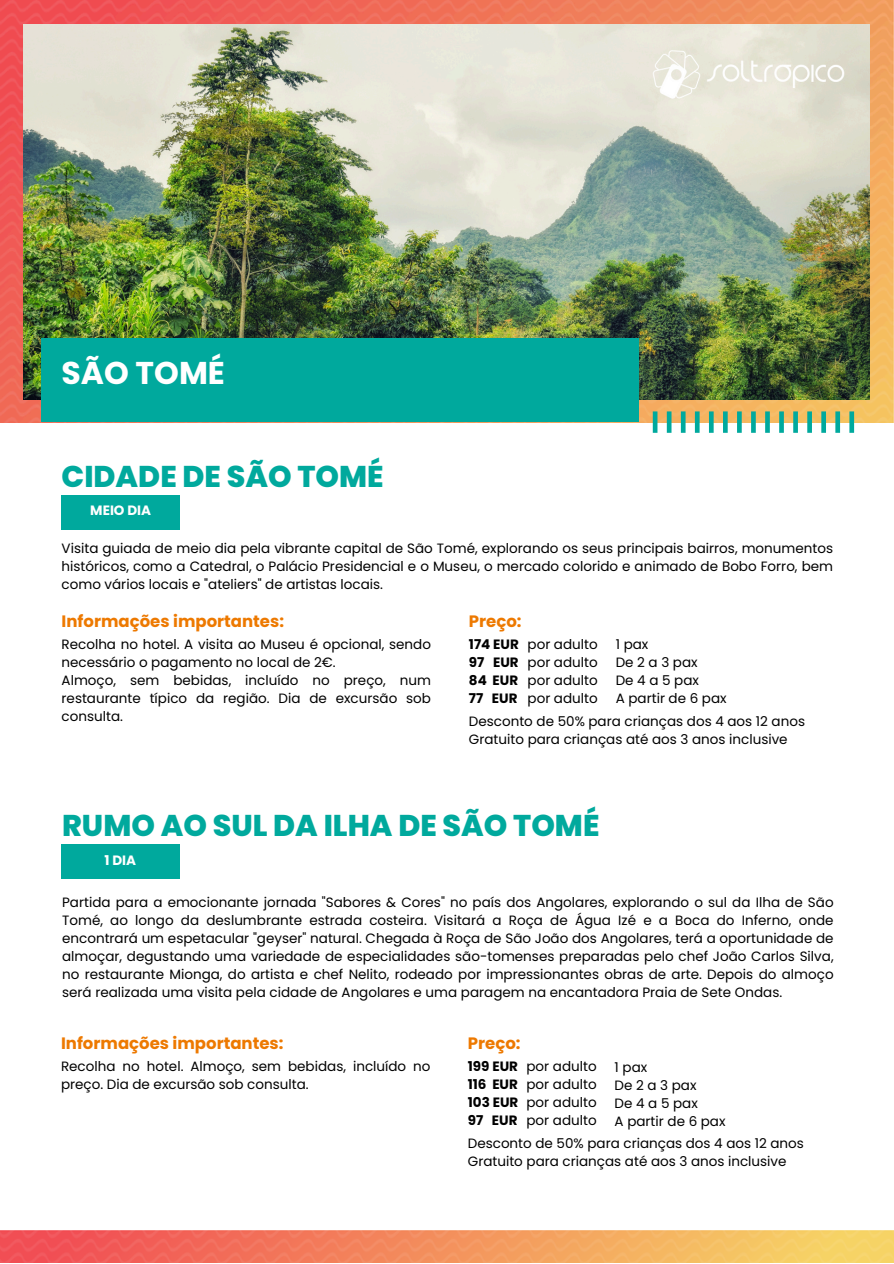
<style>
.page{position:relative;width:894px;height:1264px;background:#fff}
.page>*{position:absolute;margin:0;border:0;box-sizing:border-box;transform-origin:0 0}
.t1{font:700 31.5px "Poppins";color:#fff}
.t2{font:800 30px "Poppins";color:#00a99d}
.t3{font:700 16.5px "Poppins";color:#ed7900}
.t4{font:13.5px/18px "Poppins";color:#000;text-align:justify}
.t5{font:700 13.5px/18px "Poppins";color:#000;text-align:justify}
.t6{font:13.5px "Poppins";letter-spacing:.265em;color:#000}
.t7{font:700 13.5px "Poppins";color:#fff}
</style>
<div class="page">
<img style="left:0;top:0;width:893px;height:422px">
<svg style="left:652px;top:411px;width:201px;height:22px"></svg>
<img style="left:23px;top:24px;width:846px;height:375px">
<div style="left:62px;top:495px;width:118px;height:34px;background:#00a99d"></div>
<div style="left:41px;top:338px;width:597px;height:84px;background:#00a99d"></div>
<img style="left:643px;top:41px;width:210px;height:67px">
<img style="left:0;top:1230px;width:893px;height:32px">
<div style="left:61px;top:844px;width:118px;height:34px;background:#00a99d"></div>
<p class="t1" style="left:62px;top:350px;width:165px">SÃO TOMÉ</p>
<p class="t2" style="left:62px;top:455px;width:323px">CIDADE DE SÃO TOMÉ</p>
<p class="t7" style="left:90px;top:501px;width:62px">MEIO DIA</p>
<h1 class="t4" style="left:62px;top:539px;width:772px">Visita guiada de meio dia pela vibrante capital de São Tomé, explorando os seus principais bairros, monumentos históricos, como a Catedral, o Palácio Presidencial e o Museu, o mercado colorido e animado de Bobo Forro, bem como vários locais e "ateliers" de artistas locais.</h1>
<p class="t3" style="left:62px;top:610px;width:224px">Informações importantes:</p>
<h1 class="t4" style="left:62px;top:635px;width:371px">Recolha no hotel. A visita ao Museu é opcional, sendo necessário o pagamento no local de 2€.</h1>
<h3 class="t4" style="left:62px;top:671px;width:371px">Almoço, sem bebidas, incluído no preço, num restaurante típico da região. Dia de excursão sob consulta.</h3>
<p class="t3" style="left:469px;top:610px;width:54px">Preço:</p>
<p class="t4" style="left:527px;top:635px;width:72px">por adulto</p>
<p class="t4" style="left:527px;top:653px;width:72px">por adulto</p>
<h3 class="t4" style="left:527px;top:671px;width:72px">por adulto</h3>
<p class="t4" style="left:527px;top:689px;width:72px">por adulto</p>
<p class="t4" style="left:469px;top:712px;width:337px">Desconto de 50% para crianças dos 4 aos 12 anos</p>
<p class="t4" style="left:469px;top:730px;width:320px">Gratuito para crianças até aos 3 anos inclusive</p>
<p class="t5" style="left:469px;top:635px;width:51px">174 EUR 97 EUR 84 EUR 77 EUR</p>
<h2 class="t4" style="left:615px;top:635px;width:34px">1 pax</h2>
<p class="t6" style="left:615px;top:653px;width:83px">De2a3pax</p>
<p class="t6" style="left:615px;top:671px;width:85px">De4a5pax</p>
<h2 class="t4" style="left:615px;top:689px;width:112px">A partir de 6 pax</h2>
<p class="t2" style="left:62px;top:804px;width:538px">RUMO AO SUL DA ILHA DE SÃO TOMÉ</p>
<p class="t7" style="left:104px;top:850px;width:33px">1 DIA</p>
<p class="t4" style="left:62px;top:893px;width:772px">Partida para a emocionante jornada "Sabores &amp; Cores" no país dos Angolares, explorando o sul da Ilha de São Tomé, ao longo da deslumbrante estrada costeira. Visitará a Roça de Água Izé e a Boca do Inferno, onde encontrará um espetacular "geyser" natural. Chegada à Roça de São João dos Angolares, terá a oportunidade de almoçar, degustando uma variedade de especialidades são-tomenses preparadas pelo chef João Carlos Silva, no restaurante Mionga, do artista e chef Nelito, rodeado por impressionantes obras de arte. Depois do almoço será realizada uma visita pela cidade de Angolares e uma paragem na encantadora Praia de Sete Ondas.</p>
<h1 class="t3" style="left:61px;top:1032px;width:224px">Informações importantes:</h1>
<p class="t4" style="left:61px;top:1057px;width:371px">Recolha no hotel. Almoço, sem bebidas, incluído no preço. Dia de excursão sob consulta.</p>
<p class="t3" style="left:467px;top:1032px;width:54px">Preço:</p>
<h2 class="t5" style="left:467px;top:1057px;width:52px">199 EUR 116 EUR 103 EUR 97 EUR</h2>
<p class="t4" style="left:526px;top:1057px;width:72px">por adulto</p>
<p class="t4" style="left:526px;top:1075px;width:72px">por adulto</p>
<p class="t4" style="left:526px;top:1093px;width:72px">por adulto</p>
<h3 class="t4" style="left:526px;top:1111px;width:72px">por adulto</h3>
<p class="t4" style="left:467px;top:1134px;width:337px">Desconto de 50% para crianças dos 4 aos 12 anos</p>
<p class="t4" style="left:467px;top:1152px;width:320px">Gratuito para crianças até aos 3 anos inclusive</p>
<h3 class="t4" style="left:614px;top:1057px;width:34px">1 pax</h3>
<p class="t6" style="left:614px;top:1075px;width:83px">De2a3pax</p>
<h2 class="t6" style="left:614px;top:1093px;width:85px">De4a5pax</h2>
<p class="t4" style="left:614px;top:1111px;width:112px">A partir de 6 pax</p>
</div>
